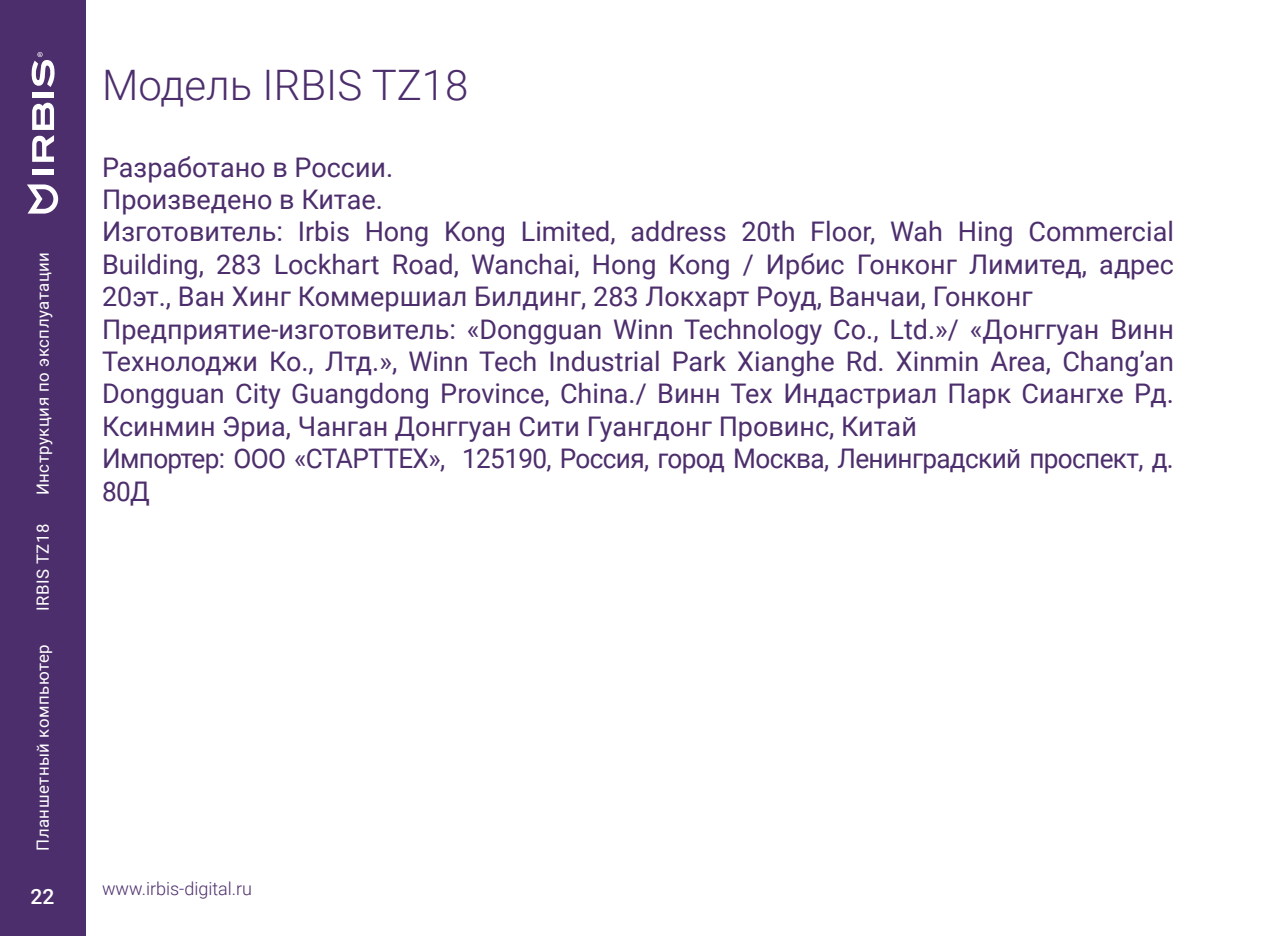
<style>
.page{position:relative;width:1276px;height:936px;background:#fff}
.page>*{position:absolute;margin:0;border:0;box-sizing:border-box;transform-origin:0 0}
.t1{font:300 42px "Roboto";color:#4d2e6d}
.t2{font:27px/32.4px "Roboto";color:#4d2e6d}
.t3{font:500 21px "Roboto";color:#fff}
.t4{font:300 18px "Roboto";color:#4d2e6d}
.t5{font:16.8px "Roboto";letter-spacing:.03em;color:#fff}
</style>
<div class="page">
<div style="left:0;top:0;width:85px;height:935px;background:#4d2e6d"></div>
<svg style="left:27px;top:184px;width:31px;height:29px"></svg>
<svg style="left:32px;top:102px;width:22px;height:60px"></svg>
<div style="left:32px;top:169px;width:22px;height:5px;background:#fff"></div>
<div style="left:32px;top:92px;width:22px;height:5px;background:#fff"></div>
<svg style="left:31px;top:52px;width:24px;height:35px"></svg>
<p class="t5" style="left:31px;top:495px;width:245px;rotate:-90deg">Инструкция по эксплуатации</p>
<p class="t5" style="left:31px;top:611px;width:89px;rotate:-90deg">IRBIS TZ18</p>
<p class="t5" style="left:31px;top:850px;width:208px;rotate:-90deg">Планшетный компьютер</p>
<h1 class="t1" style="left:102px;top:55px;width:368px">Модель IRBIS TZ18</h1>
<p class="t2" style="left:102px;top:150px;width:1073px">Разработано в России.<br>Произведено в Китае.<br>Изготовитель: Irbis Hong Kong Limited, address 20th Floor, Wah Hing Commercial Building, 283 Lockhart Road, Wanchai, Hong Kong / Ирбис Гонконг Лимитед, адрес 20эт., Ван Хинг Коммершиал Билдинг, 283 Локхарт Роуд, Ванчаи, Гонконг Предприятие-изготовитель: «Dongguan Winn Technology Co., Ltd.»/ «Донггуан Винн Технолоджи Ко., Лтд.», Winn Tech Industrial Park Xianghe Rd. Xinmin Area, Chang’an Dongguan City Guangdong Province, China./ Винн Тех Индастриал Парк Сиангхе Рд.<br>Ксинмин Эриа, Чанган Донггуан Сити Гуангдонг Провинс, Китай<br>Импортер: ООО «СТАРТТЕХ», 125190, Россия, город Москва, Ленинградский проспект, д.<br>80Д</p>
<p class="t3" style="left:31px;top:882px;width:25px">22</p>
<p class="t4" style="left:102px;top:876px;width:152px">www.irbis-digital.ru</p>
</div>
